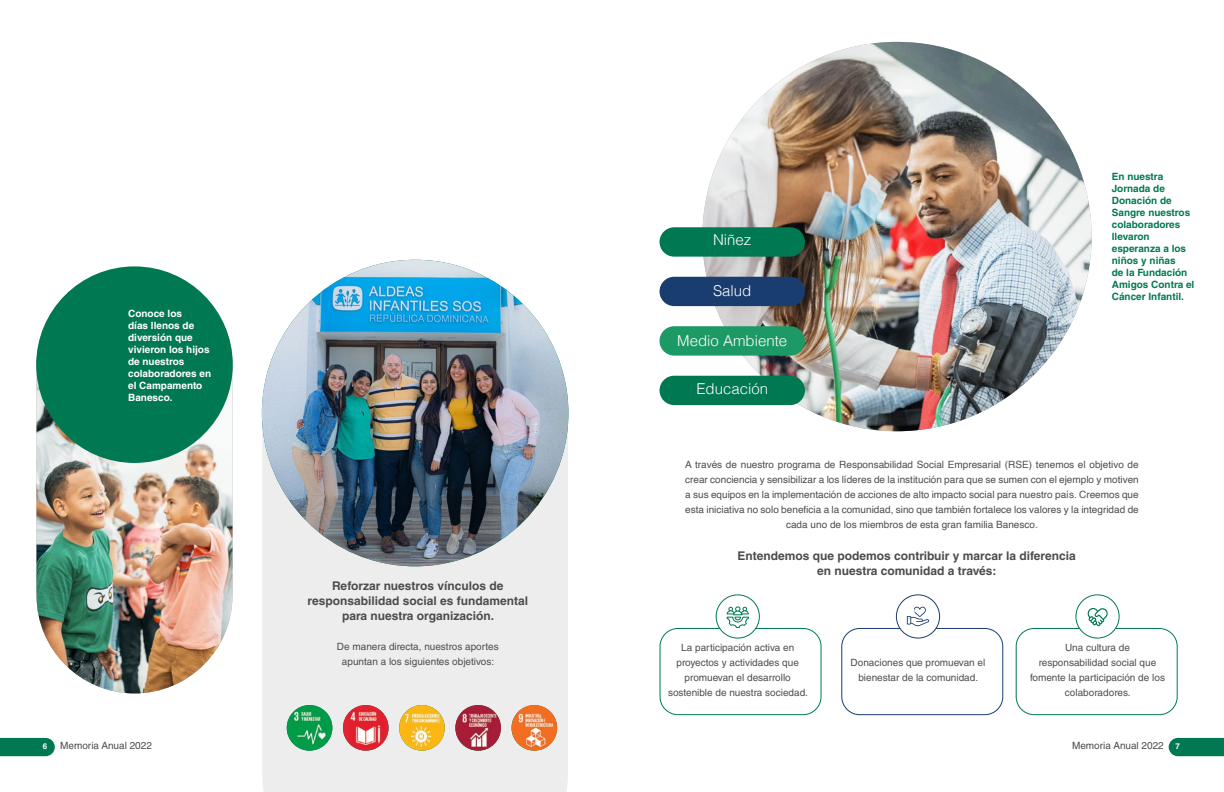
<style>
.page{position:relative;width:1224px;height:792px;background:#fff}
.page>*{position:absolute;margin:0;border:0;box-sizing:border-box;transform-origin:0 0}
.t1{font:300 15px "Helvetica";color:#fff}
.t2{font:700 12px/15px "Helvetica LT Std";color:#4c4c4e;text-align:center}
.t3{font:10px/15px "Helvetica";color:#4d4d4f;text-align:center}
.t4{font:10px/15px "Helvetica LT Std";color:#4d4d4f;text-align:center}
.t5{font:700 10px/12px "Helvetica LT Std";color:#007953}
.t6{font:700 10px/12px "Helvetica LT Std";color:#fff}
.t7{font:10px "Helvetica LT Std";color:#4c4c4e}
.t8{font:700 8px "Helvetica LT Std";color:#fff}
.s1{font-weight:700;font-size:8px;color:#fff}
</style>
<div class="page">
<svg style="left:262px;top:260px;width:306px;height:532px;background:#eeeeef"></svg>
<img style="left:36px;top:331px;width:196px;height:362px">
<img style="left:262px;top:260px;width:306px;height:306px;border-radius:153px">
<div style="left:660px;top:628px;width:162px;height:87px;border:1px solid #007953;border-radius:18px"></div>
<div style="left:841px;top:628px;width:162px;height:87px;border:1px solid #1a3d6f;border-radius:18px"></div>
<div style="left:1016px;top:628px;width:162px;height:87px;border:1px solid #007953;border-radius:18px"></div>
<div style="left:36px;top:266px;width:197px;height:197px;background:#007953;border-radius:50%"></div>
<img style="left:287px;top:705px;width:45px;height:46px;border-radius:23px">
<img style="left:343px;top:705px;width:46px;height:46px;border-radius:23px">
<img style="left:399px;top:705px;width:46px;height:46px;border-radius:23px">
<img style="left:455px;top:705px;width:46px;height:46px;border-radius:23px">
<img style="left:512px;top:705px;width:45px;height:46px;border-radius:23px">
<div style="left:716px;top:595px;width:43px;height:43px;background:#fff;border-radius:50%"></div>
<div style="left:716px;top:594px;width:44px;height:45px;border:1px solid #007953;border-radius:50%"></div>
<div style="left:896px;top:595px;width:44px;height:43px;background:#fff;border-radius:50%"></div>
<div style="left:896px;top:594px;width:44px;height:45px;border:1px solid #1a3d6f;border-radius:50%"></div>
<div style="left:1076px;top:595px;width:43px;height:43px;background:#fff;border-radius:50%"></div>
<div style="left:1075px;top:594px;width:45px;height:45px;border:1px solid #007953;border-radius:50%"></div>
<svg style="left:726px;top:606px;width:23px;height:22px"></svg>
<svg style="left:907px;top:606px;width:22px;height:20px"></svg>
<svg style="left:1087px;top:608px;width:21px;height:18px"></svg>
<svg style="left:1169px;top:738px;width:55px;height:18px"></svg>
<svg style="left:0;top:738px;width:55px;height:18px"></svg>
<img style="left:702px;top:42px;width:390px;height:389px;border-radius:195px">
<div style="left:660px;top:227px;width:145px;height:30px;background:#007953;border-radius:15px"></div>
<div style="left:660px;top:277px;width:145px;height:29px;background:#1a3d6f;border-radius:15px"></div>
<div style="left:660px;top:326px;width:145px;height:30px;background:#1c9964;border-radius:15px"></div>
<div style="left:660px;top:376px;width:145px;height:29px;background:#007953;border-radius:15px"></div>
<p class="t6" style="left:128px;top:307px;width:84px">Conoce los<br>días llenos de diversión que vivieron los hijos de nuestros colaboradores en el Campamento<br>Banesco.</p>
<p class="t2" style="left:308px;top:578px;width:222px">Reforzar nuestros vínculos de responsabilidad social es fundamental para nuestra organización.</p>
<p class="t4" style="left:337px;top:639px;width:163px">De manera directa, nuestros aportes apuntan a los siguientes objetivos:</p>
<h1 class="t1" style="left:713px;top:227px;width:40px">Niñez</h1>
<h1 class="t1" style="left:713px;top:278px;width:40px">Salud</h1>
<h1 class="t1" style="left:677px;top:328px;width:112px">Medio Ambiente</h1>
<h1 class="t1" style="left:696px;top:376px;width:73px">Educación</h1>
<p class="t5" style="left:1112px;top:170px;width:84px">En nuestra<br>Jornada de<br>Donación de<br>Sangre nuestros colaboradores llevaron esperanza a los niños y niñas<br>de la Fundación<br>Amigos Contra el<br>Cáncer Infantil.</p>
<p class="t3" style="left:685px;top:458px;width:455px">A través de nuestro programa de Responsabilidad Social Empresarial (RSE) tenemos el objetivo de crear conciencia y sensibilizar a los líderes de la institución para que se sumen con el ejemplo y motiven a sus equipos en la implementación de acciones de alto impacto social para nuestro país. Creemos que esta iniciativa no solo beneficia a la comunidad, sino que también fortalece los valores y la integridad de cada uno de los miembros de esta gran familia Banesco.</p>
<p class="t2" style="left:738px;top:548px;width:340px">Entendemos que podemos contribuir y marcar la diferencia en nuestra comunidad a través:</p>
<p class="t4" style="left:668px;top:640px;width:142px">La participación activa en proyectos y actividades que promuevan el desarrollo sostenible de nuestra sociedad.</p>
<p class="t4" style="left:1030px;top:640px;width:136px">Una cultura de responsabilidad social que fomente la participación de los colaboradores.</p>
<p class="t4" style="left:851px;top:655px;width:136px">Donaciones que promuevan el bienestar de la comunidad.</p>
<p class="t8" style="left:43px;top:742px;width:6px">6</p>
<p class="t7" style="left:60px;top:740px;width:93px">Memoria Anual 2022</p>
<p class="t7" style="left:1072px;top:740px;width:109px">Memoria Anual 2022 <span class="s1">7</span></p>
</div>
